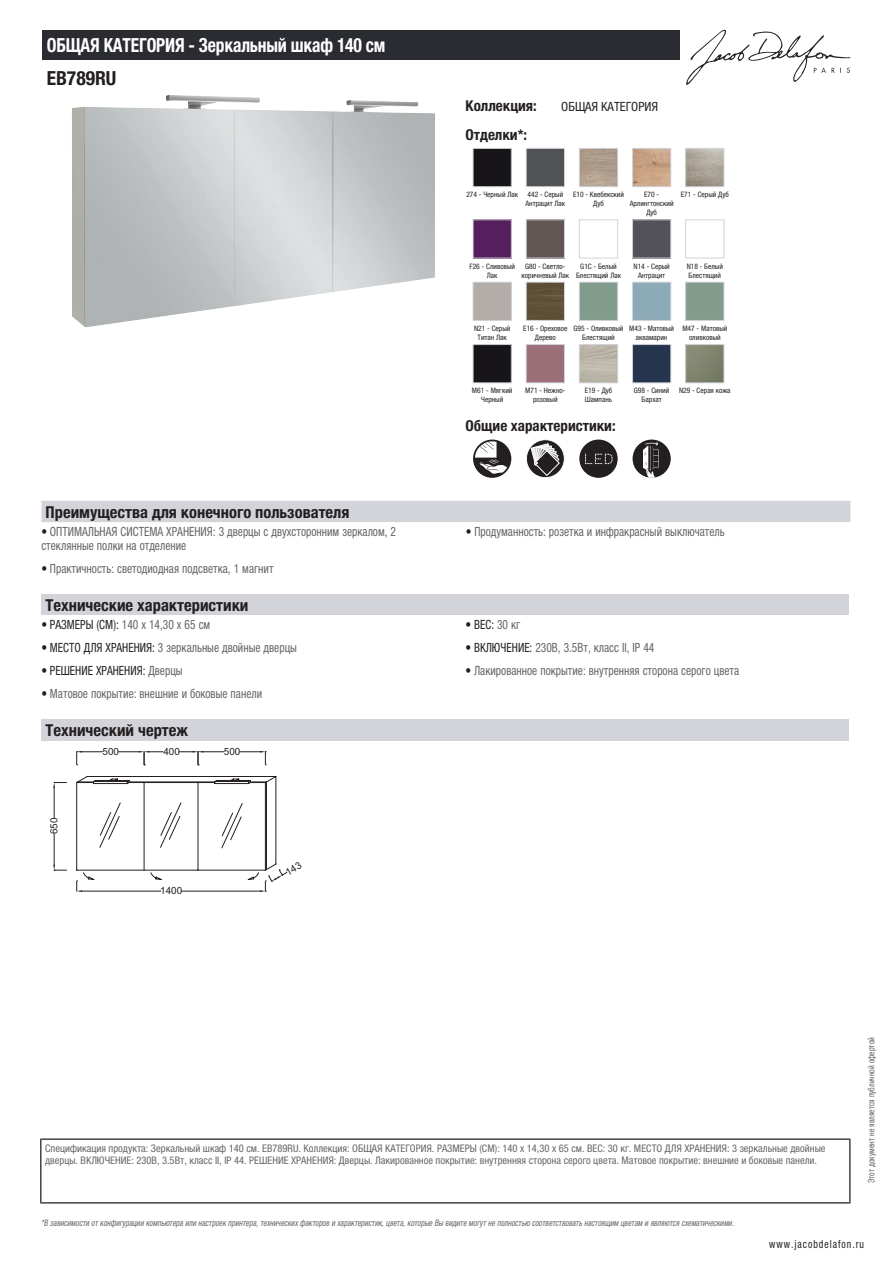
<style>
.page{position:relative;width:893px;height:1263px;background:#fff}
.page>*{position:absolute;margin:0;border:0;box-sizing:border-box;transform-origin:0 0}
.t1{font:700 condensed 19.5px "Helvetica Neue LTCYR";letter-spacing:-.01em;color:#fff;scale:.9 1}
.t2{font:700 condensed 19.5px "Helvetica Neue LTCYR";color:#231f20}
.t3{font:700 condensed 16.5px "Helvetica Neue LTCYR";color:#231f20}
.t4{font:700 condensed 15px "Helvetica Neue LTCYR";color:#231f20}
.t5{font:condensed 12.75px/13.5px "Helvetica Neue LTCYR";color:#626568;scale:.9 1}
.t6{font:condensed 12.75px "Helvetica Neue LTCYR";color:#231f20;scale:.9 1}
.t7{font:condensed 12.75px "Helvetica Neue LTCYR";color:#231f20}
.t8{font:condensed 11.25px "Helvetica Neue LTCYR";letter-spacing:.1em;color:#231f20;scale:.87 1}
.t9{font:condensed 10.5px/12px "Helvetica Neue LTCYR";color:#626568}
.t10{font:9.9px "Arial";color:#231f20}
.t11{font:italic condensed 9px "Helvetica Neue LTCYR";color:#626568;scale:.87 1}
.t12{font:condensed 9px "Helvetica Neue LTCYR";color:#626568;scale:.87 1}
.t13{font:condensed 7.5px/9px "Helvetica Neue LTCYR";color:#231f20;text-align:center}
.s1{color:#231f20}
.s2{color:#626568}
</style>
<div class="page">
<svg style="left:686px;top:30px;width:164px;height:55px"></svg>
<img style="left:72px;top:95px;width:363px;height:232px">
<img style="left:475px;top:150px;width:35px;height:35px">
<div style="left:473px;top:148px;width:39px;height:39px;border:1px solid #d3d4da"></div>
<img style="left:528px;top:150px;width:35px;height:35px">
<div style="left:526px;top:148px;width:39px;height:39px;border:1px solid #d3d4da"></div>
<img style="left:581px;top:150px;width:35px;height:35px">
<div style="left:579px;top:148px;width:39px;height:39px;border:1px solid #d3d4da"></div>
<img style="left:634px;top:150px;width:35px;height:35px">
<div style="left:632px;top:148px;width:39px;height:39px;border:1px solid #d3d4da"></div>
<img style="left:687px;top:150px;width:35px;height:35px">
<div style="left:685px;top:148px;width:39px;height:39px;border:1px solid #d3d4da"></div>
<img style="left:475px;top:221px;width:35px;height:35px">
<div style="left:473px;top:219px;width:39px;height:39px;border:1px solid #d3d4da"></div>
<img style="left:528px;top:221px;width:35px;height:35px">
<div style="left:526px;top:219px;width:39px;height:39px;border:1px solid #d3d4da"></div>
<div style="left:579px;top:219px;width:39px;height:39px;border:1px solid #d3d4da"></div>
<img style="left:634px;top:221px;width:35px;height:35px">
<div style="left:632px;top:219px;width:39px;height:39px;border:1px solid #d3d4da"></div>
<div style="left:685px;top:219px;width:39px;height:39px;border:1px solid #d3d4da"></div>
<div style="left:473px;top:282px;width:39px;height:39px;border:1px solid #d3d4da"></div>
<img style="left:528px;top:284px;width:35px;height:35px">
<div style="left:526px;top:282px;width:39px;height:39px;border:1px solid #d3d4da"></div>
<div style="left:579px;top:282px;width:39px;height:39px;border:1px solid #d3d4da"></div>
<div style="left:632px;top:282px;width:39px;height:39px;border:1px solid #d3d4da"></div>
<div style="left:685px;top:282px;width:39px;height:39px;border:1px solid #d3d4da"></div>
<img style="left:475px;top:346px;width:35px;height:35px">
<div style="left:473px;top:344px;width:39px;height:39px;border:1px solid #d3d4da"></div>
<div style="left:526px;top:344px;width:39px;height:39px;border:1px solid #d3d4da"></div>
<div style="left:579px;top:344px;width:39px;height:39px;border:1px solid #d3d4da"></div>
<img style="left:634px;top:346px;width:35px;height:35px">
<div style="left:632px;top:344px;width:39px;height:39px;border:1px solid #d3d4da"></div>
<img style="left:687px;top:346px;width:35px;height:35px">
<div style="left:685px;top:344px;width:39px;height:39px;border:1px solid #d3d4da"></div>
<svg style="left:473px;top:440px;width:38px;height:38px"></svg>
<svg style="left:526px;top:440px;width:38px;height:38px"></svg>
<div style="left:526px;top:440px;width:38px;height:38px;border:1px solid #fff;border-radius:50%"></div>
<svg style="left:531px;top:443px;width:29px;height:33px"></svg>
<svg style="left:579px;top:440px;width:39px;height:38px"></svg>
<div style="left:633px;top:440px;width:38px;height:38px;background:#231f20;border-radius:19px"></div>
<svg style="left:643px;top:442px;width:16px;height:36px"></svg>
<div style="left:41px;top:501px;width:809px;height:21px;background:#d3d4da"></div>
<div style="left:41px;top:594px;width:808px;height:21px;background:#d3d4da"></div>
<div style="left:41px;top:719px;width:808px;height:21px;background:#d3d4da"></div>
<hr style="left:54px;top:788px;width:1px;height:30px;background:#231f20">
<hr style="left:54px;top:834px;width:1px;height:31px;background:#231f20">
<svg style="left:53px;top:782px;width:14px;height:6px"></svg>
<svg style="left:53px;top:865px;width:14px;height:6px"></svg>
<svg style="left:76px;top:751px;width:26px;height:14px"></svg>
<svg style="left:240px;top:751px;width:26px;height:14px"></svg>
<svg style="left:118px;top:751px;width:45px;height:14px"></svg>
<svg style="left:179px;top:751px;width:45px;height:14px"></svg>
<div style="left:43px;top:30px;width:637px;height:30px;background:#2a2c32"></div>
<hr style="left:40px;top:1138px;width:810px;height:2px;background:#040503">
<hr style="left:40px;top:1140px;width:1px;height:62px;background:#040503">
<hr style="left:849px;top:1140px;width:1px;height:62px;background:#040503">
<hr style="left:40px;top:1202px;width:810px;height:1px;background:#040503">
<svg style="left:76px;top:776px;width:212px;height:116px"></svg>
<h1 class="t1" style="left:47px;top:34px;width:378px">ОБЩАЯ КАТЕГОРИЯ - Зеркальный шкаф 140 см</h1>
<h1 class="t2" style="left:47px;top:67px;width:71px">EB789RU</h1>
<p class="t4" style="left:466px;top:97px;width:73px">Коллекция:</p>
<p class="t7" style="left:561px;top:99px;width:98px">ОБЩАЯ КАТЕГОРИЯ</p>
<p class="t4" style="left:466px;top:126px;width:63px">Отделки*:</p>
<p class="t13" style="left:466px;top:190px;width:53px">274 - Черный Лак</p>
<p class="t13" style="left:525px;top:190px;width:41px;text-align:left">442 - Серый<br>Антрацит Лак</p>
<p class="t13" style="left:573px;top:190px;width:52px">E10 - Квебекский<br>Дуб</p>
<p class="t13" style="left:630px;top:190px;width:45px">E70 -<br>Арлингтонский<br>Дуб</p>
<p class="t13" style="left:681px;top:190px;width:49px">E71 - Серый Дуб</p>
<p class="t13" style="left:469px;top:261px;width:47px">F26 - Сливовый<br>Лак</p>
<p class="t13" style="left:522px;top:261px;width:49px">G80 - Светло&shy;коричневый Лак</p>
<p class="t13" style="left:576px;top:261px;width:47px">G1C - Белый<br>Блестящий Лак</p>
<p class="t13" style="left:633px;top:261px;width:38px">N14 - Серый<br>Антрацит</p>
<p class="t13" style="left:687px;top:261px;width:38px;text-align:left">N18 - Белый<br>Блестящий</p>
<p class="t13" style="left:474px;top:324px;width:38px">N21 - Серый<br>Титан Лак</p>
<p class="t13" style="left:523px;top:324px;width:46px">E16 - Ореховое<br>Дерево</p>
<p class="t13" style="left:573px;top:324px;width:51px">G95 - Оливковый<br>Блестящий</p>
<p class="t13" style="left:629px;top:324px;width:46px">M43 - Матовый аквамарин</p>
<p class="t13" style="left:682px;top:324px;width:46px">M47 - Матовый оливковый</p>
<p class="t13" style="left:472px;top:386px;width:42px">M61 - Мягкий<br>Черный</p>
<p class="t13" style="left:525px;top:386px;width:42px">M71 - Нежно&shy;розовый</p>
<p class="t13" style="left:585px;top:386px;width:29px;text-align:left">E19 - Дуб<br>Шампань</p>
<p class="t13" style="left:634px;top:386px;width:37px">G98 - Синий<br>Бархат</p>
<p class="t13" style="left:679px;top:386px;width:53px">N29 - Серая кожа</p>
<p class="t4" style="left:466px;top:417px;width:152px">Общие характеристики:</p>
<p class="t3" style="left:46px;top:503px;width:305px">Преимущества для конечного пользователя</p>
<p class="t5" style="left:41px;top:525px;width:396px"><span class="s1">•</span> ОПТИМАЛЬНАЯ СИСТЕМА ХРАНЕНИЯ: 3 дверцы с двухсторонним зеркалом, 2 стеклянные полки на отделение</p>
<p class="t5" style="left:466px;top:525px;width:289px"><span class="s1">•</span> Продуманность: розетка и инфракрасный выключатель</p>
<p class="t5" style="left:41px;top:561px;width:260px"><span class="s1">•</span> Практичность: светодиодная подсветка, 1 магнит</p>
<p class="t3" style="left:46px;top:596px;width:204px">Технические характеристики</p>
<p class="t5" style="left:41px;top:618px;width:189px"><span class="s1">• РАЗМЕРЫ (СМ):</span> 140 x 14,30 x 65 см</p>
<p class="t6" style="left:466px;top:618px;width:62px">• ВЕС: <span class="s2">30 кг</span></p>
<p class="t5" style="left:41px;top:641px;width:285px"><span class="s1">• МЕСТО ДЛЯ ХРАНЕНИЯ:</span> 3 зеркальные двойные дверцы</p>
<p class="t5" style="left:466px;top:641px;width:211px"><span class="s1">• ВКЛЮЧЕНИЕ:</span> 230В, 3.5Вт, класс II, IP 44</p>
<p class="t6" style="left:41px;top:663px;width:158px">• РЕШЕНИЕ ХРАНЕНИЯ: <span class="s2">Дверцы</span></p>
<p class="t5" style="left:466px;top:664px;width:305px"><span class="s1">•</span> Лакированное покрытие: внутренняя сторона серого цвета</p>
<p class="t5" style="left:41px;top:686px;width:247px"><span class="s1">•</span> Матовое покрытие: внешние и боковые панели</p>
<p class="t3" style="left:46px;top:721px;width:144px">Технический чертеж</p>
<p class="t10" style="left:48px;top:834px;width:18px;rotate:-90deg">650</p>
<p class="t10" style="left:103px;top:745px;width:18px">500</p>
<p class="t10" style="left:163px;top:745px;width:18px">400</p>
<p class="t10" style="left:224px;top:745px;width:18px">500</p>
<p class="t10" style="left:160px;top:884px;width:24px">1400</p>
<p class="t9" style="left:45px;top:1142px;width:782px">Спецификация продукта: Зеркальный шкаф 140 см. EB789RU. Коллекция: ОБЩАЯ КАТЕГОРИЯ. РАЗМЕРЫ (СМ): 140 x 14,30 x 65 см. ВЕС: 30 кг. МЕСТО ДЛЯ ХРАНЕНИЯ: 3 зеркальные двойные дверцы. ВКЛЮЧЕНИЕ: 230В, 3.5Вт, класс II, IP 44. РЕШЕНИЕ ХРАНЕНИЯ: Дверцы. Лакированное покрытие: внутренняя сторона серого цвета. Матовое покрытие: внешние и боковые панели.</p>
<p class="t11" style="left:41px;top:1218px;width:800px">*В зависимости отконфигурации компьютера или настроек принтера,техническихфакторов и характеристик,цвета,которые Вы видите могутне полностью соответствоватьнастоящим цветам и являются схематическими.</p>
<p class="t12" style="left:866px;top:1183px;width:169px;rotate:-90deg">Этот документ не является публичной офертой</p>
<p class="t8" style="left:769px;top:1237px;width:110px">www.jacobdelafon.ru</p>
</div>
